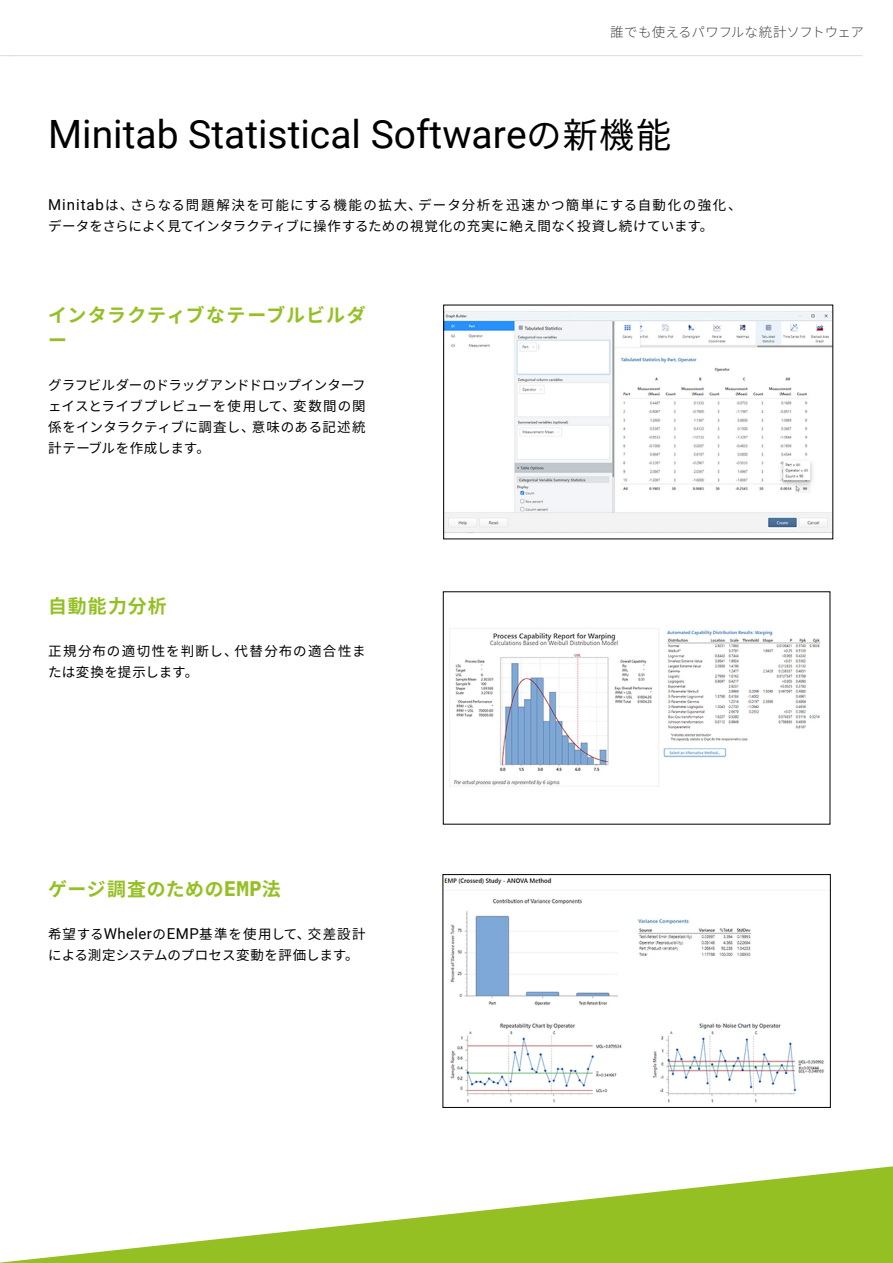
<style>
.page{position:relative;width:893px;height:1263px;background:#fff}
.page>*{position:absolute;margin:0;border:0;box-sizing:border-box;transform-origin:0 0}
.t1{font:39px "Roboto";color:#000}
.t2{font:700 18.9px/25.2px "Noto Sans JP";letter-spacing:.05em;color:#95c023}
.t3{font:700 18.9px "Noto Sans JP";letter-spacing:.03em;color:#95c023}
.t4{font:13.5px/21px "Noto Sans JP";letter-spacing:.045em;color:#000}
.t5{font:13.5px/21px "Noto Sans JP";letter-spacing:.025em;color:#000}
.t6{font:13.5px/21px "Noto Sans JP";letter-spacing:.07em;color:#000}
.t7{font:300 13.5px "Noto Sans JP";letter-spacing:-.015em;color:#424446}
.s1{font-family:"Noto Sans JP";font-size:35.1px}
.s2{font-family:"Roboto";font-size:15px}
.s3{font-family:"IBM Plex Mono";font-size:21px}
</style>
<div class="page">
<hr style="left:8px;top:55px;width:854px;height:1px;background:#dbdee2">
<img style="left:445px;top:311px;width:386px;height:222px">
<img style="left:449px;top:628px;width:372px;height:158px">
<img style="left:444px;top:878px;width:380px;height:225px">
<div style="left:442px;top:874px;width:389px;height:234px;border:1px solid #000"></div>
<svg style="left:0;top:1166px;width:893px;height:97px"></svg>
<p class="t7" style="left:610px;top:24px;width:255px">誰でも使えるパワフルな統計ソフトウェア</p>
<h1 class="t1" style="left:48px;top:107px;width:624px">Minitab Statistical Software<span class="s1">の新機能</span></h1>
<p class="t4" style="left:48px;top:195px;width:695px"><span class="s2">Minitab</span>は、さらなる問題解決を可能にする機能の拡大、データ分析を迅速かつ簡単にする自動化の強化、データをさらによく見てインタラクティブに操作するための視覚化の充実に絶え間なく投資し続けています。</p>
<h2 class="t2" style="left:48px;top:303px;width:319px">インタラクティブなテーブルビルダー</h2>
<p class="t4" style="left:48px;top:374px;width:319px;text-align:justify">グラフビルダーのドラッグアンドドロップインターフェイスとライブプレビューを使用して、変数間の関係をインタラクティブに調査し、意味のある記述統計テーブルを作成します。</p>
<h2 class="t2" style="left:48px;top:594px;width:120px">自動能力分析</h2>
<p class="t6" style="left:48px;top:641px;width:319px">正規分布の適切性を判断し、代替分布の適合性または変換を提示します。</p>
<h2 class="t3" style="left:48px;top:878px;width:234px">ゲージ調査のための<span class="s3">EMP</span>法</h2>
<p class="t5" style="left:48px;top:923px;width:319px">希望する<span class="s2">Wheler</span>の<span class="s2">EMP</span>基準を使用して、交差設計による測定システムのプロセス変動を評価します。</p>
</div>
